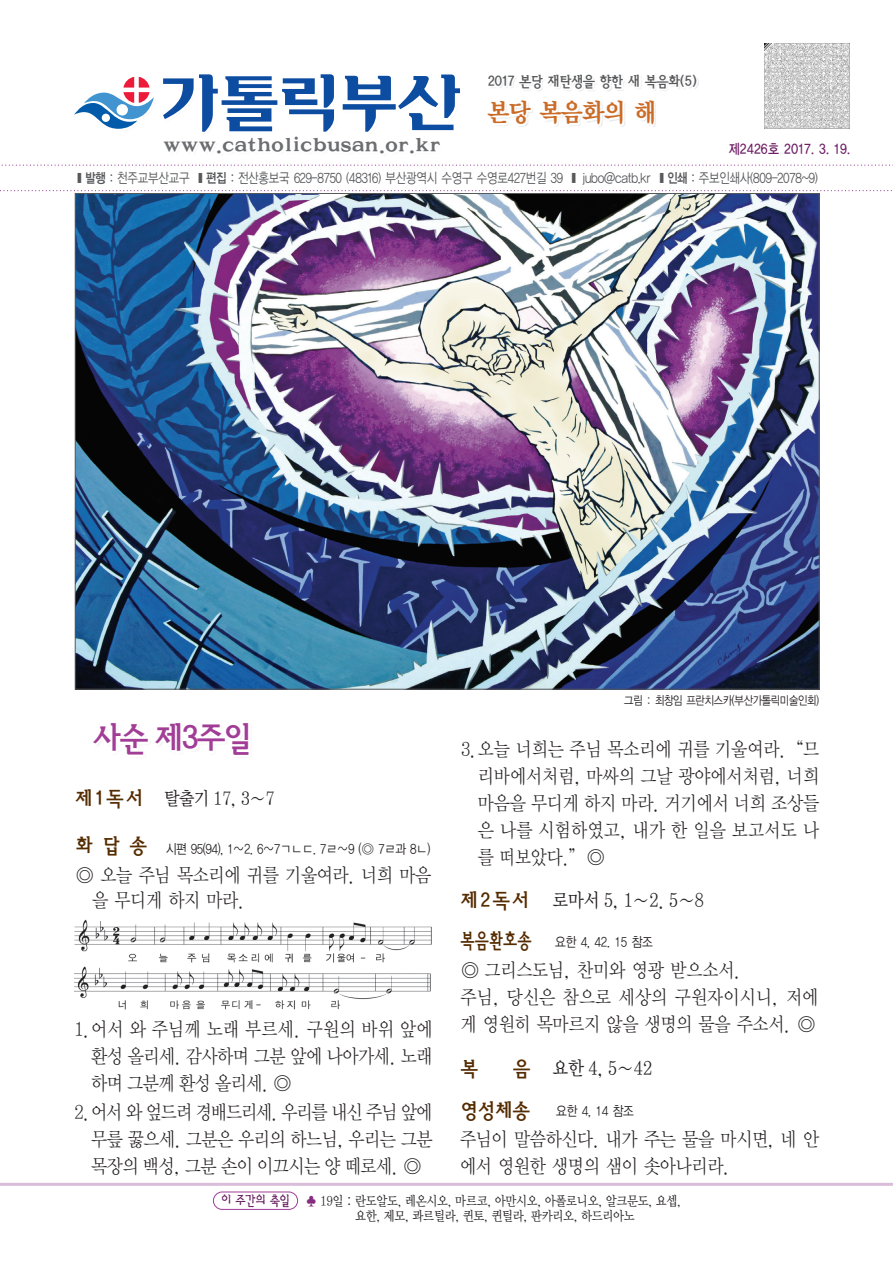
<style>
.page{position:relative;width:893px;height:1263px;background:#fff}
.page>*{position:absolute;margin:0;border:0;box-sizing:border-box;transform-origin:0 0}
.t1{font:700 34.5px "Korean RMS";letter-spacing:-.12em;color:#a13d96;scale:.89 1}
.t2{font:25.5px "YDIY Mj O350";letter-spacing:-.03em;color:#ca6c28;scale:.92 1}
.t3{font:700 21px "Korean RMS";color:#552b00;scale:.88 1}
.t4{font:19.5px/27px "YDIY Mj O320";letter-spacing:-.02em;color:#231f20;text-align:justify;scale:.88 1}
.t5{font:19.5px/27px "YDIY Mj O320";letter-spacing:-.02em;color:#231f20}
.t6{font:19.5px "YDIY Mj O330";letter-spacing:-.02em;color:#231f20;scale:.87 1}
.t7{font:700 19.5px "Korean MS";color:#6c6d70;scale:1.1 1}
.t8{font:18.75px "YDIY Mj O330";color:#231f20;scale:.87 1}
.t9{font:700 15px "Korean RMS";letter-spacing:-.1em;color:#57585a;scale:.87 1}
.t10{font:500 13.5px "Korean GD";letter-spacing:-.08em;color:#57585a;scale:.35 1}
.t11{font:13.5px/15.5px "YDIY Mj O330";letter-spacing:-.03em;color:#231f20;scale:.87 1}
.t12{font:13.5px "YDIYGO320";letter-spacing:-.04em;color:#231f20;scale:.85 1}
.t13{font:13.5px "YDIYGO320";letter-spacing:-.04em;color:#231f20;scale:.86 1}
.t14{font:700 13.5px "Korean GD";letter-spacing:-.04em;color:#6d1d65;scale:.87 1}
.t15{font:12px "YDIYGO320";letter-spacing:-.03em;color:#231f20;scale:.85 1}
.s1{font-family:"YDIYGO340";font-weight:400}
.s2{font-family:"Korean RMS";font-weight:700;font-size:21px;color:#552b00}
.s3{font-family:"YDI Hsang IIM";color:#601659}
.s4{color:#872d7e}
</style>
<div class="page">
<img style="left:77px;top:195px;width:740px;height:492px">
<svg style="left:0;top:190px;width:892px;height:1px"></svg>
<svg style="left:1px;top:165px;width:892px;height:1px"></svg>
<img style="left:212px;top:1191px;width:87px;height:19px">
<div style="left:213px;top:1192px;width:85px;height:17px;border:1px solid #a13d96;border-radius:9px"></div>
<svg style="left:764px;top:43px;width:86px;height:86px"></svg>
<img style="left:764px;top:44px;width:85px;height:85px">
<svg style="left:343px;top:75px;width:117px;height:57px"></svg>
<svg style="left:163px;top:74px;width:171px;height:58px"></svg>
<svg style="left:74px;top:77px;width:80px;height:52px"></svg>
<img style="left:493px;top:77px;width:205px;height:49px">
<img style="left:74px;top:919px;width:357px;height:91px">
<img style="left:97px;top:727px;width:145px;height:24px">
<hr style="left:0;top:1183px;width:893px;height:3px;background:#d9bdda">
<p class="t9" style="left:488px;top:74px;width:243px">2017 본당 재탄생을 향한 새 복음화(5)</p>
<h2 class="t2" style="left:488px;top:100px;width:185px">본당 복음화의 해</h2>
<p class="t7" style="left:163px;top:136px;width:254px">www.catholicbusan.or.kr</p>
<p class="t14" style="left:728px;top:142px;width:142px">제2426호 2017. 3. 19.</p>
<p class="t10" style="left:77px;top:171px;width:2118px">▒ <span class="s1">발행</span> : 천주교부산교구 ▒ <span class="s1">편집</span> : 전산홍보국 629-8750 (48316) 부산광역시 수영구 수영로427번길 39 ▒ jubo@catb.kr ▒ <span class="s1">인쇄</span> : 주보인쇄사(809-2078~9)</p>
<h1 class="t1" style="left:92px;top:720px;width:183px">사순 제3주일</h1>
<p class="t8" style="left:75px;top:789px;width:231px"><span class="s2">제 1 독 서</span> 탈출기 17, 3∼7</p>
<p class="t12" style="left:75px;top:841px;width:419px"><span class="s2">화 답 송</span> 시편 95(94), 1∼2. 6∼7ㄱㄴㄷ. 7ㄹ∼9 (◎ 7ㄹ과 8ㄴ)</p>
<p class="t5" style="left:92px;top:862px;width:341px;line-height:25.5px;text-indent:-17px">◎ 오늘 주님 목소리에 귀를 기울여라. 너희 마음 을 무디게 하지 마라.</p>
<p class="t4" style="left:91px;top:1015px;width:390px;text-indent:-17px">1. 어서 와 주님께 노래 부르세. 구원의 바위 앞에 환성 올리세. 감사하며 그분 앞에 나아가세. 노래 하며 그분께 환성 올리세. ◎</p>
<p class="t4" style="left:91px;top:1099px;width:390px;text-indent:-17px">2. 어서 와 엎드려 경배드리세. 우리를 내신 주님 앞에 무릎 꿇으세. 그분은 우리의 하느님, 우리는 그분 목장의 백성, 그분 손이 이끄시는 양 떼로세. ◎</p>
<p class="t15" style="left:624px;top:694px;width:231px">그림 : 최창임 프란치스카(부산가톨릭미술인회)</p>
<p class="t4" style="left:478px;top:736px;width:389px;text-indent:-17px">3. 오늘 너희는 주님 목소리에 귀를 기울여라.“므 리바에서처럼, 마싸의 그날 광야에서처럼, 너희 마음을 무디게 하지 마라. 거기에서 너희 조상들 은 나를 시험하였고, 내가 한 일을 보고서도 나 를 떠보았다.”◎</p>
<p class="t6" style="left:460px;top:891px;width:282px"><span class="s2">제 2 독 서</span> 로마서 5, 1∼2. 5∼8</p>
<p class="t13" style="left:460px;top:934px;width:225px"><span class="s2">복음환호송</span> 요한 4, 42. 15 참조</p>
<p class="t5" style="left:461px;top:956px;width:359px">◎ 그리스도님, 찬미와 영광 받으소서.<br>주님, 당신은 참으로 세상의 구원자이시니, 저에 게 영원히 목마르지 않을 생명의 물을 주소서. ◎</p>
<p class="t3" style="left:460px;top:1057px;width:23px">복</p>
<p class="t6" style="left:512px;top:1059px;width:162px"><span class="s2">음</span> 요한 4, 5∼42</p>
<p class="t13" style="left:460px;top:1103px;width:204px"><span class="s2">영성체송</span> 요한 4, 14 참조</p>
<p class="t4" style="left:460px;top:1126px;width:410px">주님이 말씀하신다. 내가 주는 물을 마시면, 네 안 에서 영원한 생명의 샘이 솟아나리라.</p>
<p class="t11" style="left:355px;top:1194px;width:377px;text-indent:-134px"><span class="s3">이 주간의 축일</span> <span class="s4">♣</span> 19일 : 란도알도, 레온시오, 마르코, 아만시오, 아폴로니오, 알크문도, 요셉, 요한, 제모, 콰르틸라, 퀸토, 퀸틸라, 판카리오, 하드리아노</p>
</div>
